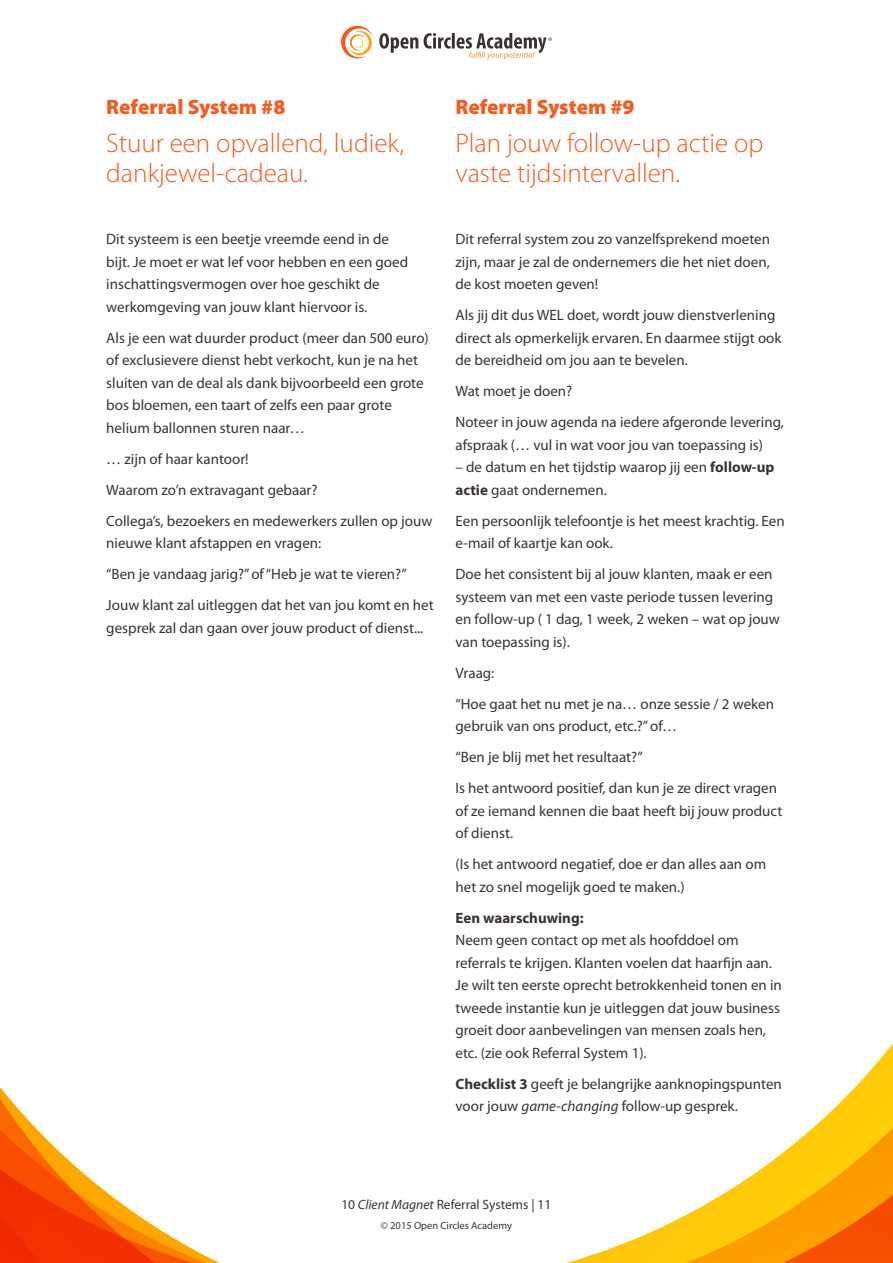
<style>
.page{position:relative;width:893px;height:1263px;background:#fff}
.page>*{position:absolute;margin:0;border:0;box-sizing:border-box;transform-origin:0 0}
.tussenkop{font:300 27px/30px "Myriad Pro";color:#f25d21}
.Tussenkop_vet{font:900 21px "Myriad Pro";color:#f25d21}
.body{font:15px/22.5px "Myriad Pro";color:#3a3331}
.t1{font:13.5px "Myriad Pro";color:#3a3331}
.t2{font:10.5px "Myriad Pro";color:#3a3331}
.s1{font-weight:700}
.s2{font-style:italic}
</style>
<div class="page">
<svg style="left:0;top:1043px;width:893px;height:220px"></svg>
<svg style="left:341px;top:26px;width:32px;height:32px"></svg>
<svg style="left:379px;top:33px;width:173px;height:27px"></svg>
<p class="Tussenkop_vet" style="left:106px;top:95px;width:181px">Referral System #8</p>
<p class="tussenkop" style="left:106px;top:129px;width:299px">Stuur een opvallend, ludiek, dankjewel-cadeau.</p>
<p class="body" style="left:106px;top:228px;width:303px">Dit systeem is een beetje vreemde eend in de bijt. Je moet er wat lef voor hebben en een goed inschattingsvermogen over hoe geschikt de werkomgeving van jouw klant hiervoor is.</p>
<p class="body" style="left:106px;top:327px;width:324px">Als je een wat duurder product (meer dan 500 euro) of exclusievere dienst hebt verkocht, kun je na het sluiten van de deal als dank bijvoorbeeld een grote bos bloemen, een taart of zelfs een paar grote helium ballonnen sturen naar…</p>
<p class="body" style="left:106px;top:448px;width:144px">… zijn of haar kantoor!</p>
<p class="body" style="left:106px;top:479px;width:213px">Waarom zo’n extravagant gebaar?</p>
<p class="body" style="left:106px;top:510px;width:328px">Collega’s, bezoekers en medewerkers zullen op jouw nieuwe klant afstappen en vragen:</p>
<p class="body" style="left:106px;top:563px;width:302px">“Ben je vandaag jarig?” of “Heb je wat te vieren?”</p>
<p class="body" style="left:106px;top:594px;width:329px">Jouw klant zal uitleggen dat het van jou komt en het gesprek zal dan gaan over jouw product of dienst...</p>
<p class="Tussenkop_vet" style="left:455px;top:95px;width:181px">Referral System #9</p>
<p class="tussenkop" style="left:455px;top:129px;width:309px">Plan jouw follow-up actie op vaste tijdsintervallen.</p>
<p class="body" style="left:455px;top:228px;width:316px;text-align:justify">Dit referral system zou zo vanzelfsprekend moeten zijn, maar je zal de ondernemers die het niet doen, de kost moeten geven!</p>
<p class="body" style="left:455px;top:304px;width:328px">Als jij dit dus WEL doet, wordt jouw dienstverlening direct als opmerkelijk ervaren. En daarmee stijgt ook de bereidheid om jou aan te bevelen.</p>
<p class="body" style="left:455px;top:380px;width:118px">Wat moet je doen?</p>
<p class="body" style="left:455px;top:411px;width:330px">Noteer in jouw agenda na iedere afgeronde levering, afspraak (… vul in wat voor jou van toepassing is)</p>
<p class="body" style="left:455px;top:456px;width:320px">– de datum en het tijdstip waarop jij een <span class="s1">follow-up actie</span> gaat ondernemen.</p>
<p class="body" style="left:455px;top:510px;width:331px">Een persoonlijk telefoontje is het meest krachtig. Een e-mail of kaartje kan ook.</p>
<p class="body" style="left:455px;top:563px;width:326px">Doe het consistent bij al jouw klanten, maak er een systeem van met een vaste periode tussen levering en follow-up ( 1 dag, 1 week, 2 weken – wat op jouw van toepassing is).</p>
<p class="body" style="left:455px;top:662px;width:40px">Vraag:</p>
<p class="body" style="left:455px;top:693px;width:320px">“Hoe gaat het nu met je na… onze sessie / 2 weken gebruik van ons product, etc.?” of…</p>
<p class="body" style="left:455px;top:746px;width:189px">“Ben je blij met het resultaat?”</p>
<p class="body" style="left:455px;top:777px;width:328px">Is het antwoord positief, dan kun je ze direct vragen of ze iemand kennen die baat heeft bij jouw product of dienst.</p>
<p class="body" style="left:455px;top:853px;width:312px">(Is het antwoord negatief, doe er dan alles aan om het zo snel mogelijk goed te maken.)</p>
<p class="body" style="left:455px;top:907px;width:328px"><span class="s1">Een waarschuwing:<br></span>Neem geen contact op met als hoofddoel om referrals te krijgen. Klanten voelen dat haarfijn aan.<br>Je wilt ten eerste oprecht betrokkenheid tonen en in tweede instantie kun je uitleggen dat jouw business groeit door aanbevelingen van mensen zoals hen, etc. (zie ook Referral System 1).</p>
<p class="body" style="left:455px;top:1073px;width:328px"><span class="s1">Checklist 3</span> geeft je belangrijke aanknopingspunten voor jouw <span class="s2">game-changing</span> follow-up gesprek.</p>
<p class="t1" style="left:342px;top:1197px;width:211px">10 <span class="s2">Client Magnet</span> Referral Systems | 11</p>
<p class="t2" style="left:381px;top:1220px;width:133px">© 2015 Open Circles Academy</p>
</div>
